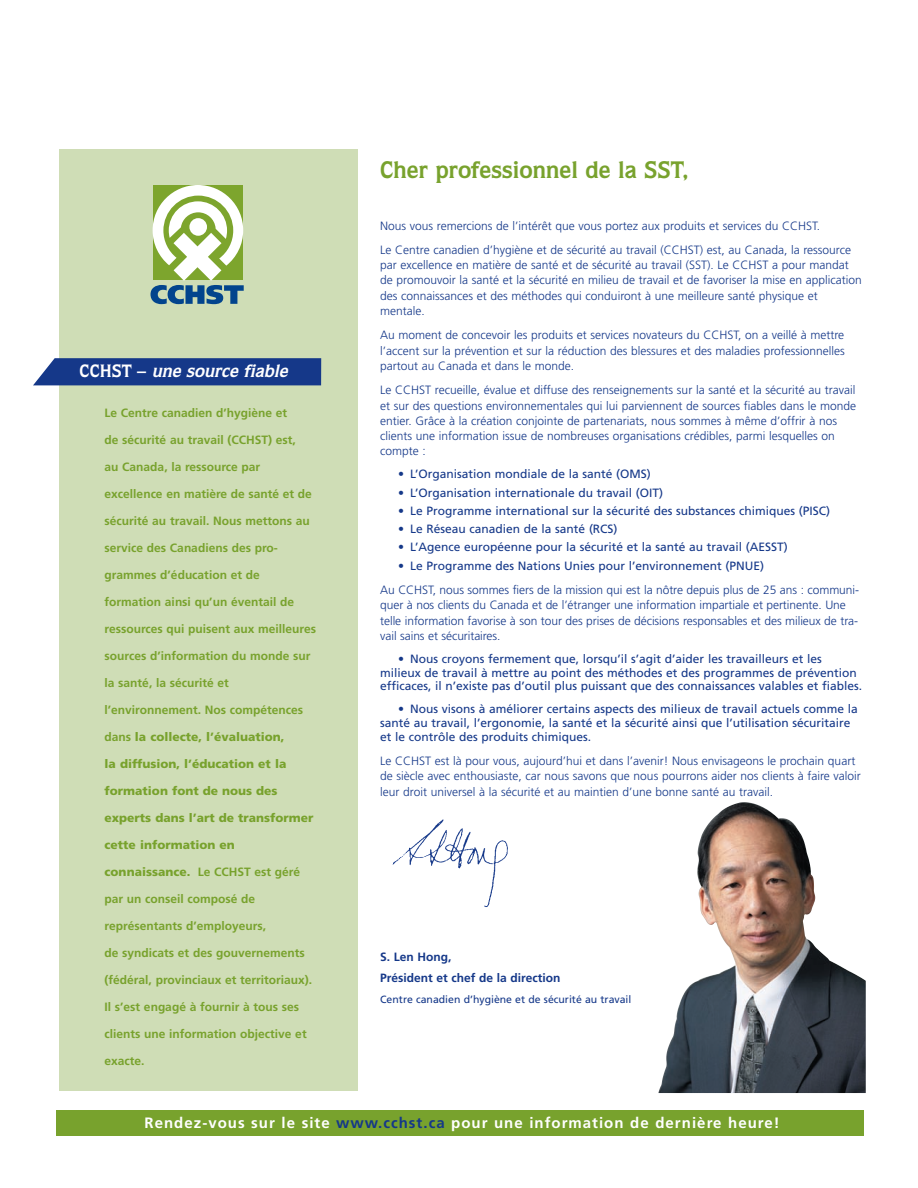
<style>
.page{position:relative;width:918px;height:1188px;background:#fff}
.page>*{position:absolute;margin:0;border:0;box-sizing:border-box;transform-origin:0 0}
.t1{font:700 24px "Quorum";color:#78a22d}
.t2{font:italic 700 18px "Quorum";color:#fff}
.t3{font:700 15px "Frutiger";letter-spacing:.065em;color:#fff}
.t4{font:300 12px/15.3px "Frutiger";color:#153889}
.t5{font:12px/13.8px "Frutiger";color:#153889}
.t6{font:700 12px "Frutiger";color:#78a22d}
.t7{font:900 12px "Frutiger";color:#78a22d}
.t8{font:700 12px/21px "Frutiger";color:#153889}
.t9{font:10.5px "Frutiger";color:#153889}
.s1{font-style:normal}
.s2{font-weight:700}
.s3{font-weight:900}
.s4{color:#153889}
</style>
<div class="page">
<img style="left:658px;top:802px;width:208px;height:291px">
<div style="left:59px;top:149px;width:298px;height:942px;background:#cfddb6"></div>
<div style="left:56px;top:1110px;width:808px;height:26px;background:#78a22d"></div>
<svg style="left:33px;top:358px;width:288px;height:27px;background:#1f408d"></svg>
<img style="left:392px;top:819px;width:116px;height:88px">
<svg style="left:151px;top:185px;width:93px;height:119px;background:#b0c79e"></svg>
<h2 class="t2" style="left:80px;top:364px;width:213px"><span class="s1">C C H S T –</span> une source fiable</h2>
<p class="t6" style="left:105px;top:408px;width:184px">Le Centre canadien d’hygiène et</p>
<p class="t6" style="left:105px;top:435px;width:193px">de sécurité au travail (CCHST) est,</p>
<p class="t6" style="left:105px;top:462px;width:157px">au Canada, la ressource par</p>
<p class="t6" style="left:105px;top:489px;width:209px">excellence en matière de santé et de</p>
<p class="t6" style="left:105px;top:516px;width:207px">sécurité au travail. Nous mettons au</p>
<p class="t6" style="left:105px;top:543px;width:175px">service des Canadiens des pro-</p>
<p class="t6" style="left:105px;top:570px;width:157px">grammes d’éducation et de</p>
<p class="t6" style="left:105px;top:597px;width:191px">formation ainsi qu’un éventail de</p>
<p class="t6" style="left:105px;top:624px;width:213px">ressources qui puisent aux meilleures</p>
<p class="t6" style="left:105px;top:651px;width:207px">sources d’information du monde sur</p>
<p class="t6" style="left:105px;top:678px;width:126px">la santé, la sécurité et</p>
<p class="t6" style="left:105px;top:705px;width:200px">l’environnement. Nos compétences</p>
<p class="t7" style="left:105px;top:732px;width:181px"><span class="s2">dans</span> la collecte, l’évaluation,</p>
<p class="t7" style="left:105px;top:759px;width:183px">la diffusion, l’éducation et la</p>
<p class="t7" style="left:105px;top:786px;width:174px">formation font de nous des</p>
<p class="t7" style="left:105px;top:813px;width:210px">experts dans l’art de transformer</p>
<p class="t7" style="left:105px;top:840px;width:132px">cette information en</p>
<p class="t6" style="left:105px;top:867px;width:197px"><span class="s3">connaissance.</span> Le CCHST est géré</p>
<p class="t6" style="left:105px;top:894px;width:152px">par un conseil composé de</p>
<p class="t6" style="left:105px;top:921px;width:163px">représentants d’employeurs,</p>
<p class="t6" style="left:105px;top:948px;width:202px">de syndicats et des gouvernements</p>
<p class="t6" style="left:105px;top:975px;width:209px">(fédéral, provinciaux et territoriaux).</p>
<p class="t6" style="left:105px;top:1002px;width:196px">Il s’est engagé à fournir à tous ses</p>
<p class="t6" style="left:105px;top:1029px;width:204px">clients une information objective et</p>
<p class="t6" style="left:105px;top:1056px;width:42px">exacte.</p>
<h1 class="t1" style="left:380px;top:161px;width:310px">Cher professionnel de la SST,</h1>
<p class="t4" style="left:380px;top:214px;width:472px;line-height:24.3px">Nous vous remercions de l’intérêt que vous portez aux produits et services du CCHST.<br>Le Centre canadien d’hygiène et de sécurité au travail (CCHST) est, au Canada, la ressource</p>
<p class="t4" style="left:380px;top:258px;width:483px">par excellence en matière de santé et de sécurité au travail (SST). Le CCHST a pour mandat de promouvoir la santé et la sécurité en milieu de travail et de favoriser la mise en application des connaissances et des méthodes qui conduiront à une meilleure santé physique et mentale.</p>
<p class="t4" style="left:380px;top:328px;width:466px;text-align:justify">Au moment de concevoir les produits et services novateurs du CCHST, on a veillé à mettre l’accent sur la prévention et sur la réduction des blessures et des maladies professionnelles partout au Canada et dans le monde.</p>
<p class="t4" style="left:380px;top:383px;width:478px">Le CCHST recueille, évalue et diffuse des renseignements sur la santé et la sécurité au travail et sur des questions environnementales qui lui parviennent de sources fiables dans le monde entier. Grâce à la création conjointe de partenariats, nous sommes à même d’offrir à nos clients une information issue de nombreuses organisations crédibles, parmi lesquelles on compte :</p>
<p class="t5" style="left:398px;top:468px;width:254px">• L’Organisation mondiale de la santé (OMS)</p>
<p class="t5" style="left:398px;top:486px;width:266px">• L’Organisation internationale du travail (OIT)</p>
<p class="t5" style="left:398px;top:505px;width:433px">• Le Programme international sur la sécurité des substances chimiques (PISC)</p>
<p class="t5" style="left:398px;top:523px;width:221px">• Le Réseau canadien de la santé (RCS)</p>
<p class="t5" style="left:398px;top:541px;width:391px">• L’Agence européenne pour la sécurité et la santé au travail (AESST)</p>
<p class="t5" style="left:398px;top:560px;width:367px">• Le Programme des Nations Unies pour l’environnement (PNUE)</p>
<p class="t4" style="left:380px;top:583px;width:480px">Au CCHST, nous sommes fiers de la mission qui est la nôtre depuis plus de 25 ans : communi&shy;quer à nos clients du Canada et de l’étranger une information impartiale et pertinente. Une telle information favorise à son tour des prises de décisions responsables et des milieux de tra&shy;vail sains et sécuritaires.</p>
<p class="t5" style="left:380px;top:653px;width:483px;text-indent:18px">• Nous croyons fermement que, lorsqu’il s’agit d’aider les travailleurs et les milieux de travail à mettre au point des méthodes et des programmes de prévention efficaces, il n’existe pas d’outil plus puissant que des connaissances valables et fiables.</p>
<p class="t5" style="left:380px;top:703px;width:479px;text-indent:18px">• Nous visons à améliorer certains aspects des milieux de travail actuels comme la santé au travail, l’ergonomie, la santé et la sécurité ainsi que l’utilisation sécuritaire et le contrôle des produits chimiques.</p>
<p class="t4" style="left:380px;top:754px;width:482px">Le CCHST est là pour vous, aujourd’hui et dans l’avenir! Nous envisageons le prochain quart de siècle avec enthousiaste, car nous savons que nous pourrons aider nos clients à faire valoir leur droit universel à la sécurité et au maintien d’une bonne santé au travail.</p>
<p class="t8" style="left:380px;top:947px;width:182px">S. Len Hong,<br>Président et chef de la direction</p>
<p class="t9" style="left:380px;top:995px;width:253px">Centre canadien d’hygiène et de sécurité au travail</p>
<p class="t3" style="left:145px;top:1117px;width:636px">Rendez-vous sur le site <span class="s4">www.cchst.ca</span> pour une information de dernière heure!</p>
</div>
